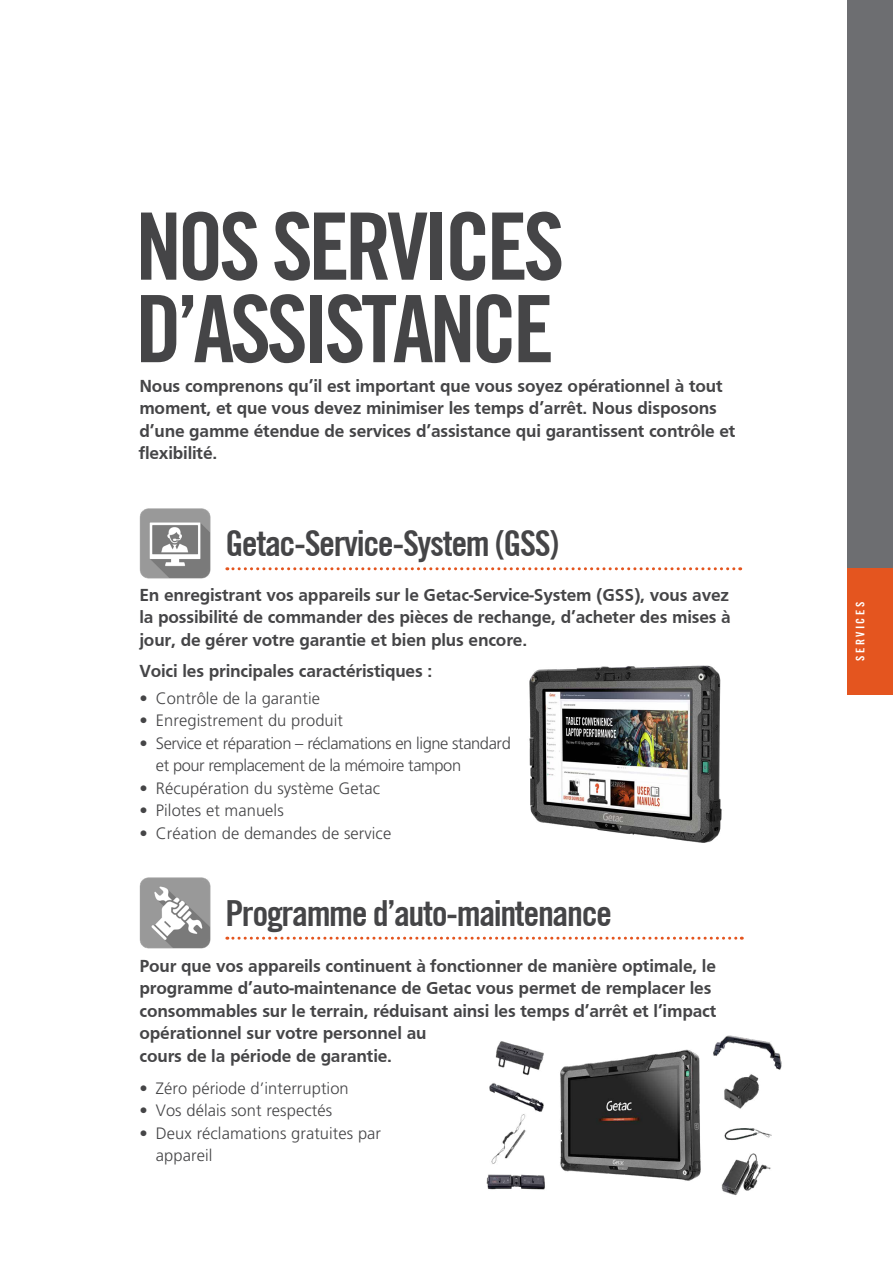
<style>
.page{position:relative;width:893px;height:1263px;background:#fff}
.page>*{position:absolute;margin:0;border:0;box-sizing:border-box;transform-origin:0 0}
.t1{font:700 condensed 93px/82.5px "Trade Gothic No.20";letter-spacing:-.05em;color:#454547}
.t2{font:700 condensed 36px "Trade Gothic No.20";letter-spacing:-.04em;color:#454547}
.t3{font:700 18px/22.5px "Frutiger";letter-spacing:-.01em;color:#454547}
.t4{font:300 16.5px/22.5px "Frutiger";letter-spacing:.005em;color:#454547}
.t5{font:300 16.5px/22.5px "Frutiger";letter-spacing:-.025em;color:#454547}
.t6{font:700 condensed 12px "Trade Gothic No.20";letter-spacing:.2em;color:#fff}
</style>
<div class="page">
<div style="left:848px;top:567px;width:45px;height:128px;background:#e4551f"></div>
<div style="left:848px;top:0;width:45px;height:567px;background:#6d6e71"></div>
<svg style="left:227px;top:937px;width:515px;height:3px"></svg>
<img style="left:139px;top:877px;width:72px;height:71px">
<img style="left:486px;top:1035px;width:296px;height:161px">
<svg style="left:227px;top:567px;width:514px;height:3px"></svg>
<img style="left:139px;top:508px;width:72px;height:71px">
<img style="left:529px;top:665px;width:193px;height:178px">
<h1 class="t1" style="left:135px;top:205px;width:431px">NOS SERVICES<br>D’ASSISTANCE</h1>
<p class="t3" style="left:139px;top:374px;width:598px">Nous comprenons qu’il est important que vous soyez opérationnel à tout moment, et que vous devez minimiser les temps d’arrêt. Nous disposons d’une gamme étendue de services d’assistance qui garantissent contrôle et flexibilité.</p>
<h2 class="t2" style="left:225px;top:521px;width:335px">Getac-Service-System (GSS)</h2>
<p class="t3" style="left:139px;top:583px;width:593px;text-align:justify">En enregistrant vos appareils sur le Getac-Service-System (GSS), vous avez la possibilité de commander des pièces de rechange, d’acheter des mises à jour, de gérer votre garantie et bien plus encore.</p>
<p class="t3" style="left:139px;top:659px;width:294px">Voici les principales caractéristiques :</p>
<p class="t4" style="left:139px;top:687px;width:182px">• Contrôle de la garantie</p>
<p class="t4" style="left:139px;top:709px;width:205px">• Enregistrement du produit</p>
<p class="t5" style="left:156px;top:732px;width:356px;text-indent:-16px">• Service et réparation – réclamations en ligne standard et pour remplacement de la mémoire tampon</p>
<p class="t4" style="left:139px;top:777px;width:242px">• Récupération du système Getac</p>
<p class="t4" style="left:139px;top:799px;width:146px">• Pilotes et manuels</p>
<p class="t4" style="left:139px;top:822px;width:253px">• Création de demandes de service</p>
<h2 class="t2" style="left:225px;top:891px;width:388px">Programme d’auto-maintenance</h2>
<p class="t3" style="left:139px;top:954px;width:578px">Pour que vos appareils continuent à fonctionner de manière optimale, le programme d’auto-maintenance de Getac vous permet de remplacer les consommables sur le terrain, réduisant ainsi les temps d’arrêt et l’impact opérationnel sur votre personnel au<br>cours de la période de garantie.</p>
<p class="t4" style="left:139px;top:1077px;width:211px">• Zéro période d’interruption</p>
<p class="t4" style="left:139px;top:1099px;width:194px">• Vos délais sont respectés</p>
<p class="t4" style="left:156px;top:1122px;width:227px;text-indent:-16px">• Deux réclamations gratuites par appareil</p>
<p class="t6" style="left:853px;top:661px;width:60px;rotate:-90deg">SERVICES</p>
</div>
